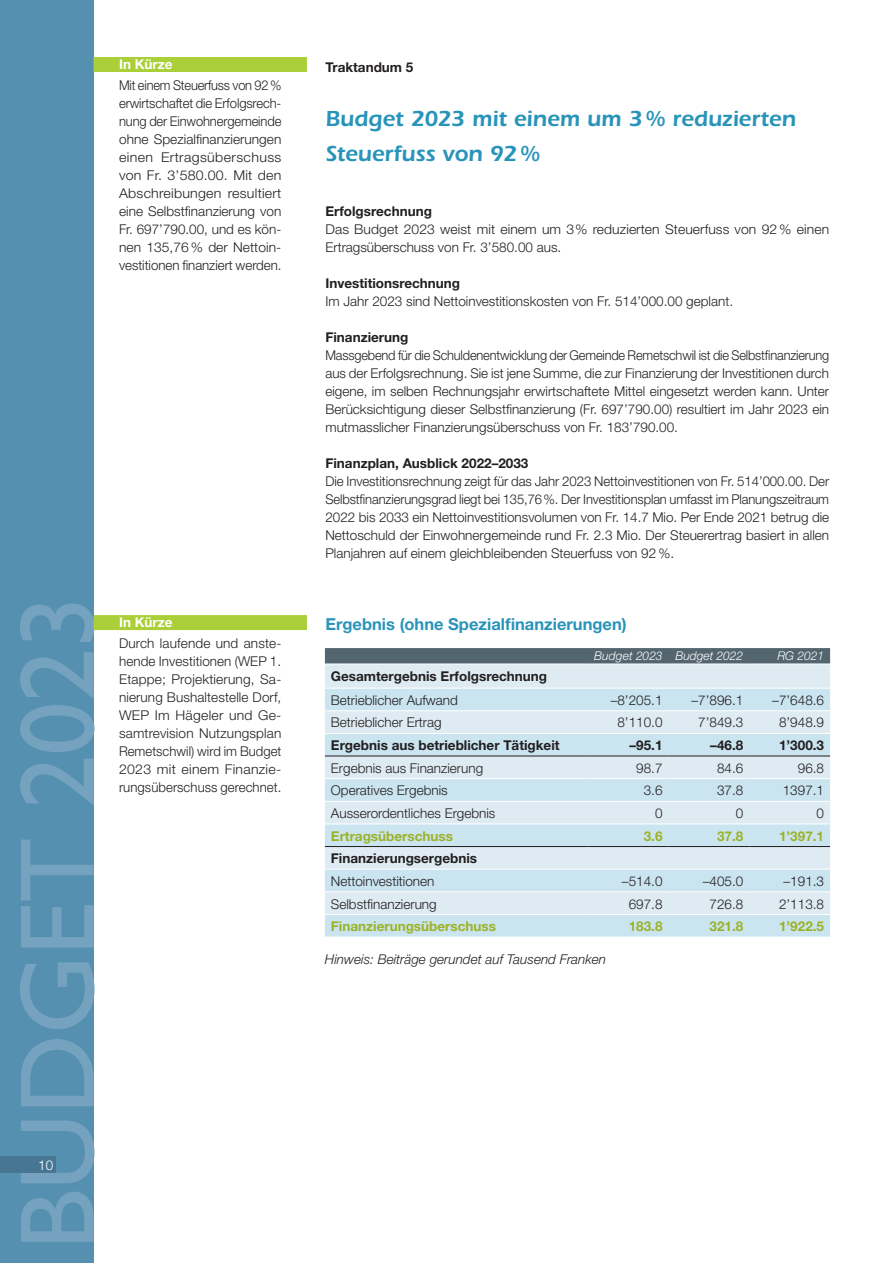
<style>
.page{position:relative;width:893px;height:1263px;background:#fff}
.page>*{position:absolute;margin:0;border:0;box-sizing:border-box;transform-origin:0 0}
.t1{font:106.5px "Gill Sans";letter-spacing:-.005em;color:#74a2bf}
.t2{font:600 22.5px/34.5px "Itc Eras";letter-spacing:-.005em;color:#2994b9}
.t3{font:700 16.5px "Helvetica Neue";color:#2994b9}
.t4{font:300 13.5px/18px "Helvetica Neue";color:#231f20;text-align:justify}
.t5{font:300 13.5px/18px "Helvetica Neue";color:#231f20;text-align:justify;scale:.95 1}
.t6{font:700 13.5px "Helvetica Neue";color:#231f20}
.t7{font:700 13.5px "Helvetica Neue";color:#9cb226}
.t8{font:italic 300 13.5px "Helvetica Neue";color:#231f20}
.t9{font:700 13.5px "Helvetica Neue";color:#fff}
.t10{font:300 13.5px "Helvetica Neue";color:#fff}
.t11{font:italic 300 12px "Helvetica Neue";color:#fff}
</style>
<div class="page">
<div style="left:0;top:0;width:94px;height:1263px;background:#5690b0"></div>
<svg style="left:325px;top:648px;width:505px;height:16px;background:#596a73"></svg>
<div style="left:325px;top:665px;width:505px;height:23px;background:#deebf2"></div>
<svg style="left:325px;top:689px;width:505px;height:248px;background:#d3e6f0"></svg>
<hr style="left:325px;top:710px;width:263px;height:1px;background:#fff">
<hr style="left:588px;top:710px;width:80px;height:1px;background:#fff">
<hr style="left:668px;top:710px;width:81px;height:1px;background:#fff">
<hr style="left:749px;top:710px;width:81px;height:1px;background:#fff">
<hr style="left:325px;top:733px;width:263px;height:1px;background:#fff">
<hr style="left:588px;top:733px;width:80px;height:1px;background:#fff">
<hr style="left:668px;top:733px;width:81px;height:1px;background:#fff">
<hr style="left:749px;top:733px;width:81px;height:1px;background:#fff">
<hr style="left:325px;top:778px;width:263px;height:1px;background:#fff">
<hr style="left:588px;top:778px;width:80px;height:1px;background:#fff">
<hr style="left:668px;top:778px;width:81px;height:1px;background:#fff">
<hr style="left:749px;top:778px;width:81px;height:1px;background:#fff">
<hr style="left:325px;top:801px;width:263px;height:1px;background:#fff">
<hr style="left:588px;top:801px;width:80px;height:1px;background:#fff">
<hr style="left:668px;top:801px;width:81px;height:1px;background:#fff">
<hr style="left:749px;top:801px;width:81px;height:1px;background:#fff">
<hr style="left:325px;top:823px;width:263px;height:1px;background:#fff">
<hr style="left:588px;top:823px;width:80px;height:1px;background:#fff">
<hr style="left:668px;top:823px;width:81px;height:1px;background:#fff">
<hr style="left:749px;top:823px;width:81px;height:1px;background:#fff">
<hr style="left:325px;top:869px;width:263px;height:1px;background:#fff">
<hr style="left:588px;top:869px;width:80px;height:1px;background:#fff">
<hr style="left:668px;top:869px;width:81px;height:1px;background:#fff">
<hr style="left:749px;top:869px;width:81px;height:1px;background:#fff">
<hr style="left:325px;top:891px;width:263px;height:1px;background:#fff">
<hr style="left:588px;top:891px;width:80px;height:1px;background:#fff">
<hr style="left:668px;top:891px;width:81px;height:1px;background:#fff">
<hr style="left:749px;top:891px;width:81px;height:1px;background:#fff">
<hr style="left:325px;top:914px;width:263px;height:1px;background:#fff">
<hr style="left:588px;top:914px;width:80px;height:1px;background:#fff">
<hr style="left:668px;top:914px;width:81px;height:1px;background:#fff">
<hr style="left:749px;top:914px;width:81px;height:1px;background:#fff">
<hr style="left:325px;top:846px;width:263px;height:1px;background:#231f20">
<hr style="left:588px;top:846px;width:80px;height:1px;background:#231f20">
<hr style="left:668px;top:846px;width:81px;height:1px;background:#231f20">
<hr style="left:749px;top:846px;width:81px;height:1px;background:#231f20">
<hr style="left:325px;top:756px;width:263px;height:1px;background:#231f20">
<hr style="left:588px;top:756px;width:80px;height:1px;background:#231f20">
<hr style="left:668px;top:756px;width:81px;height:1px;background:#231f20">
<hr style="left:749px;top:756px;width:81px;height:1px;background:#231f20">
<div style="left:94px;top:615px;width:213px;height:15px;background:#abcf38"></div>
<div style="left:94px;top:57px;width:213px;height:15px;background:#abcf38"></div>
<div style="left:0;top:1156px;width:56px;height:17px;background:#467692"></div>
<p class="t9" style="left:119px;top:56px;width:55px">In Kürze</p>
<p class="t5" style="left:119px;top:76px;width:172px">Mit einem Steuerfuss von 92% erwirtschaftet die Erfolgsrech&shy;nung der Einwohnergemeinde ohne Spezialfinanzierungen einen Ertragsüberschuss von Fr. 3’580.00. Mit den Abschreibungen resultiert eine Selbstfinanzierung von Fr. 697’790.00, und es kön&shy;nen 135,76% der Nettoin&shy;vestitionen finanziert werden.</p>
<h1 class="t1" style="left:-3px;top:1250px;width:656px;rotate:-90deg">BUDGET 2023</h1>
<p class="t10" style="left:38px;top:1157px;width:17px">10</p>
<p class="t9" style="left:119px;top:614px;width:55px">In Kürze</p>
<p class="t4" style="left:119px;top:634px;width:164px">Durch laufende und anste&shy;hende Investitionen (WEP 1.<br>Etappe; Projektierung, Sa&shy;nierung Bushaltestelle Dorf, WEP Im Hägeler und Ge&shy;samtrevision Nutzungsplan Remetschwil) wird im Budget 2023 mit einem Finanzie&shy;rungsüberschuss gerechnet.</p>
<p class="t6" style="left:325px;top:59px;width:90px">Traktandum 5</p>
<h2 class="t2" style="left:325px;top:101px;width:472px">Budget 2023 mit einem um 3% reduzierten<br>Steuerfuss von 92%</h2>
<p class="t6" style="left:325px;top:203px;width:108px">Erfolgsrechnung</p>
<p class="t4" style="left:325px;top:220px;width:505px">Das Budget 2023 weist mit einem um 3% reduzierten Steuerfuss von 92% einen<br>Ertragsüberschuss von Fr. 3’580.00 aus.</p>
<p class="t6" style="left:325px;top:275px;width:136px">Investitionsrechnung</p>
<p class="t4" style="left:325px;top:292px;width:409px">Im Jahr 2023 sind Nettoinvestitionskosten von Fr. 514’000.00 geplant.</p>
<p class="t6" style="left:325px;top:329px;width:84px">Finanzierung</p>
<p class="t5" style="left:325px;top:346px;width:532px">Massgebend für die Schuldenentwicklung der Gemeinde Remetschwil ist die Selbstfinanzierung aus der Erfolgsrechnung. Sie ist jene Summe, die zur Finanzierung der Investitionen durch eigene, im selben Rechnungsjahr erwirtschaftete Mittel eingesetzt werden kann. Unter Berücksichtigung dieser Selbstfinanzierung (Fr. 697’790.00) resultiert im Jahr 2023 ein mutmasslicher Finanzierungsüberschuss von Fr. 183’790.00.</p>
<p class="t6" style="left:325px;top:455px;width:205px">Finanzplan, Ausblick 2022–2033</p>
<p class="t4" style="left:325px;top:472px;width:505px">Die Investitionsrechnung zeigt für das Jahr 2023 Nettoinvestitionen von Fr. 514’000.00. Der Selbstfinanzierungsgrad liegt bei 135,76%. Der Investitionsplan umfasst im Planungszeitraum 2022 bis 2033 ein Nettoinvestitionsvolumen von Fr. 14.7 Mio. Per Ende 2021 betrug die Nettoschuld der Einwohnergemeinde rund Fr. 2.3 Mio. Der Steuerertrag basiert in allen Planjahren auf einem gleichbleibenden Steuerfuss von 92 %.</p>
<p class="t3" style="left:325px;top:614px;width:303px">Ergebnis (ohne Spezialfinanzierungen)</p>
<p class="t11" style="left:594px;top:648px;width:151px">Budget 2023 Budget 2022</p>
<p class="t11" style="left:777px;top:648px;width:48px">RG 2021</p>
<p class="t6" style="left:331px;top:667px;width:218px">Gesamtergebnis Erfolgsrechnung</p>
<p class="t4" style="left:331px;top:691px;width:129px">Betrieblicher Aufwand</p>
<p class="t4" style="left:611px;top:691px;width:53px">–8’205.1</p>
<p class="t4" style="left:691px;top:691px;width:53px">–7’896.1</p>
<p class="t4" style="left:772px;top:691px;width:53px">–7’648.6</p>
<p class="t4" style="left:331px;top:713px;width:112px">Betrieblicher Ertrag</p>
<p class="t4" style="left:617px;top:713px;width:47px">8’110.0</p>
<p class="t4" style="left:698px;top:713px;width:47px">7’849.3</p>
<p class="t4" style="left:779px;top:713px;width:47px">8’948.9</p>
<p class="t6" style="left:331px;top:737px;width:230px">Ergebnis aus betrieblicher Tätigkeit</p>
<p class="t6" style="left:629px;top:737px;width:35px">–95.1</p>
<p class="t6" style="left:710px;top:737px;width:35px">–46.8</p>
<p class="t6" style="left:779px;top:737px;width:47px">1’300.3</p>
<p class="t4" style="left:331px;top:758px;width:154px">Ergebnis aus Finanzierung</p>
<p class="t4" style="left:636px;top:758px;width:28px">98.7</p>
<p class="t4" style="left:717px;top:758px;width:28px">84.6</p>
<p class="t4" style="left:798px;top:758px;width:28px">96.8</p>
<p class="t4" style="left:331px;top:781px;width:118px">Operatives Ergebnis</p>
<p class="t4" style="left:644px;top:781px;width:20px">3.6</p>
<p class="t4" style="left:717px;top:781px;width:28px">37.8</p>
<p class="t4" style="left:783px;top:781px;width:43px">1397.1</p>
<p class="t4" style="left:331px;top:804px;width:166px">Ausserordentliches Ergebnis</p>
<p class="t4" style="left:655px;top:804px;width:9px">0</p>
<p class="t4" style="left:736px;top:804px;width:9px">0</p>
<p class="t4" style="left:817px;top:804px;width:9px">0</p>
<p class="t7" style="left:331px;top:827px;width:124px">Ertragsüberschuss</p>
<p class="t7" style="left:644px;top:827px;width:20px">3.6</p>
<p class="t7" style="left:717px;top:827px;width:28px">37.8</p>
<p class="t7" style="left:779px;top:827px;width:47px">1’397.1</p>
<p class="t6" style="left:331px;top:850px;width:148px">Finanzierungsergebnis</p>
<p class="t4" style="left:331px;top:872px;width:105px">Nettoinvestitionen</p>
<p class="t4" style="left:622px;top:872px;width:42px">–514.0</p>
<p class="t4" style="left:703px;top:872px;width:42px">–405.0</p>
<p class="t4" style="left:783px;top:872px;width:42px">–191.3</p>
<p class="t4" style="left:331px;top:894px;width:107px">Selbstfinanzierung</p>
<p class="t4" style="left:629px;top:894px;width:35px">697.8</p>
<p class="t4" style="left:709px;top:894px;width:35px">726.8</p>
<p class="t4" style="left:779px;top:894px;width:47px">2’113.8</p>
<p class="t7" style="left:331px;top:918px;width:167px">Finanzierungsüberschuss</p>
<p class="t7" style="left:629px;top:918px;width:35px">183.8</p>
<p class="t7" style="left:709px;top:918px;width:35px">321.8</p>
<p class="t7" style="left:779px;top:918px;width:47px">1’922.5</p>
<p class="t8" style="left:325px;top:951px;width:283px">Hinweis: Beiträge gerundet auf Tausend Franken</p>
</div>
